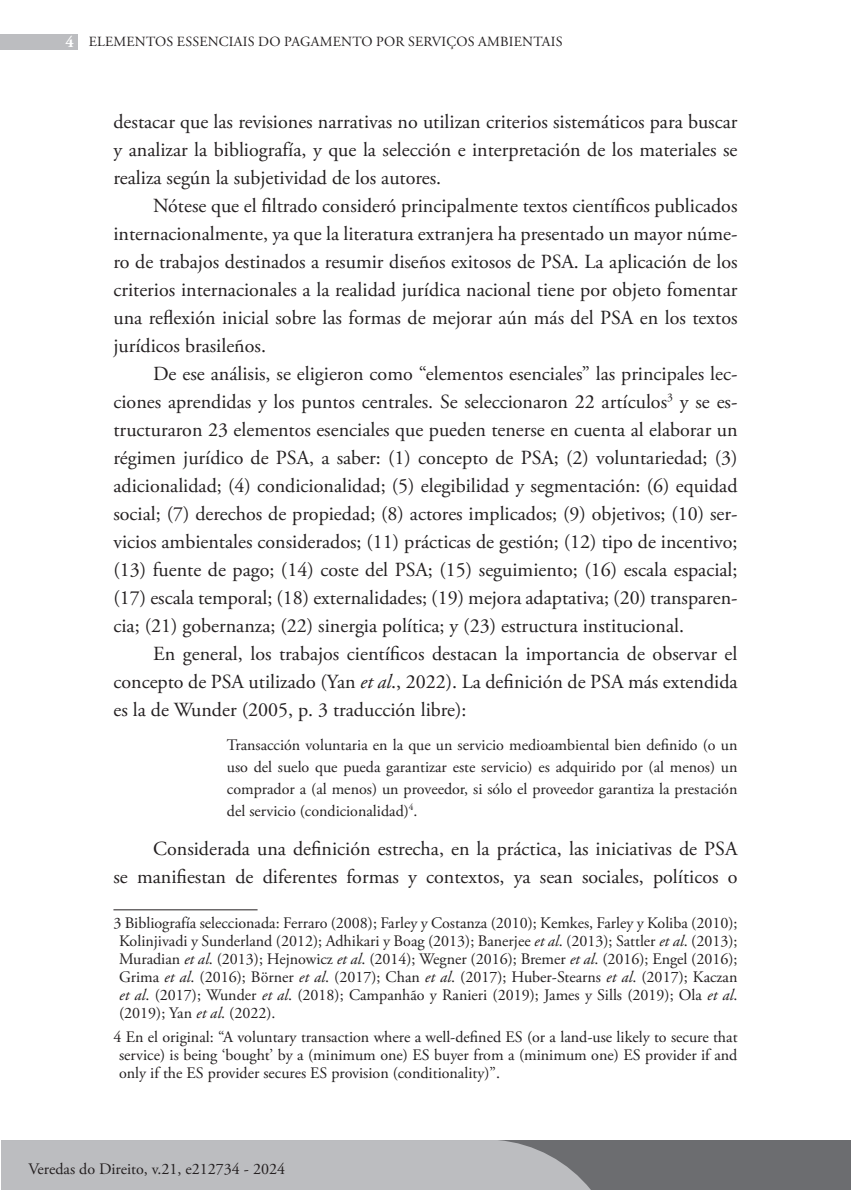
<style>
.page{position:relative;width:851px;height:1191px;background:#fff}
.page>*{position:absolute;margin:0;border:0;box-sizing:border-box;transform-origin:0 0}
.t1{font:20px/28px "Adobe Garamond Pro";color:#231f20;text-align:justify}
.t2{font:16px/18px "Adobe Garamond Pro";color:#231f20;text-align:justify}
.t3{font:14px "Adobe Garamond Pro";letter-spacing:.015em;color:#231f20}
.s1{font-weight:700;font-size:16px;color:#fff}
.s2{font-style:italic}
</style>
<div class="page">
<div style="left:1px;top:1140px;width:849px;height:50px;background:#6c6d70"></div>
<div style="left:0;top:34px;width:77px;height:16px;background:#bcbdc0"></div>
<div style="left:1px;top:1140px;width:590px;height:50px;background:#bcbdc0"></div>
<hr style="left:113px;top:909px;width:144px;height:1px;background:#231f20">
<p class="t3" style="left:65px;top:34px;width:498px"><span class="s1">4</span> ELEMENTOS ESSENCIAIS DO PAGAMENTO POR SERVIÇOS AMBIENTAIS</p>
<p class="t1" style="left:113px;top:108px;width:625px">destacar que las revisiones narrativas no utilizan criterios sistemáticos para buscar y analizar la bibliografía, y que la selección e interpretación de los materiales se realiza según la subjetividad de los autores.</p>
<p class="t1" style="left:113px;top:192px;width:625px;text-indent:40px">Nótese que el filtrado consideró principalmente textos científicos publicados internacionalmente, ya que la literatura extranjera ha presentado un mayor núme&shy;ro de trabajos destinados a resumir diseños exitosos de PSA. La aplicación de los criterios internacionales a la realidad jurídica nacional tiene por objeto fomentar una reflexión inicial sobre las formas de mejorar aún más del PSA en los textos jurídicos brasileños.</p>
<p class="t1" style="left:113px;top:360px;width:625px;text-indent:40px">De ese análisis, se eligieron como “elementos esenciales” las principales lec&shy;ciones aprendidas y los puntos centrales. Se seleccionaron 22 artículos<sup>3</sup> y se es&shy;tructuraron 23 elementos esenciales que pueden tenerse en cuenta al elaborar un régimen jurídico de PSA, a saber: (1) concepto de PSA; (2) voluntariedad; (3) adicionalidad; (4) condicionalidad; (5) elegibilidad y segmentación: (6) equidad social; (7) derechos de propiedad; (8) actores implicados; (9) objetivos; (10) ser&shy;vicios ambientales considerados; (11) prácticas de gestión; (12) tipo de incentivo; (13) fuente de pago; (14) coste del PSA; (15) seguimiento; (16) escala espacial; (17) escala temporal; (18) externalidades; (19) mejora adaptativa; (20) transparen&shy;cia; (21) gobernanza; (22) sinergia política; y (23) estructura institucional.</p>
<p class="t1" style="left:113px;top:640px;width:625px;text-indent:40px">En general, los trabajos científicos destacan la importancia de observar el concepto de PSA utilizado (Yan <span class="s2">et al</span>., 2022). La definición de PSA más extendida es la de Wunder (2005, p. 3 traducción libre):</p>
<p class="t2" style="left:227px;top:734px;width:512px;line-height:22px">Transacción voluntaria en la que un servicio medioambiental bien definido (o un uso del suelo que pueda garantizar este servicio) es adquirido por (al menos) un comprador a (al menos) un proveedor, si sólo el proveedor garantiza la prestación del servicio (condicionalidad)<sup>4</sup>.</p>
<p class="t1" style="left:113px;top:835px;width:625px;text-align:right">Considerada una definición estrecha, en la práctica, las iniciativas de PSA<br>se manifiestan de diferentes formas y contextos, ya sean sociales, políticos o</p>
<p class="t2" style="left:119px;top:914px;width:620px;text-indent:-6px">3 Bibliografía seleccionada: Ferraro (2008); Farley y Costanza (2010); Kemkes, Farley y Koliba (2010); Kolinjivadi y Sunderland (2012); Adhikari y Boag (2013); Banerjee <span class="s2">et al</span>. (2013); Sattler <span class="s2">et al</span>. (2013); Muradian <span class="s2">et al</span>. (2013); Hejnowicz <span class="s2">et al</span>. (2014); Wegner (2016); Bremer <span class="s2">et al</span>. (2016); Engel (2016); Grima <span class="s2">et al</span>. (2016); Börner <span class="s2">et al</span>. (2017); Chan <span class="s2">et al</span>. (2017); Huber-Stearns <span class="s2">et al</span>. (2017); Kaczan <span class="s2">et al</span>. (2017); Wunder <span class="s2">et al</span>. (2018); Campanhão y Ranieri (2019); James y Sills (2019); Ola <span class="s2">et al</span>. (2019); Yan <span class="s2">et al</span>. (2022).</p>
<p class="t2" style="left:119px;top:1028px;width:620px;text-indent:-6px">4 En el original: “A voluntary transaction where a well-defined ES (or a land-use likely to secure that service) is being ‘bought’ by a (minimum one) ES buyer from a (minimum one) ES provider if and only if the ES provider secures ES provision (conditionality)”.</p>
<p class="t2" style="left:28px;top:1160px;width:258px">Veredas do Direito, v.21, e212734 - 2024</p>
</div>
